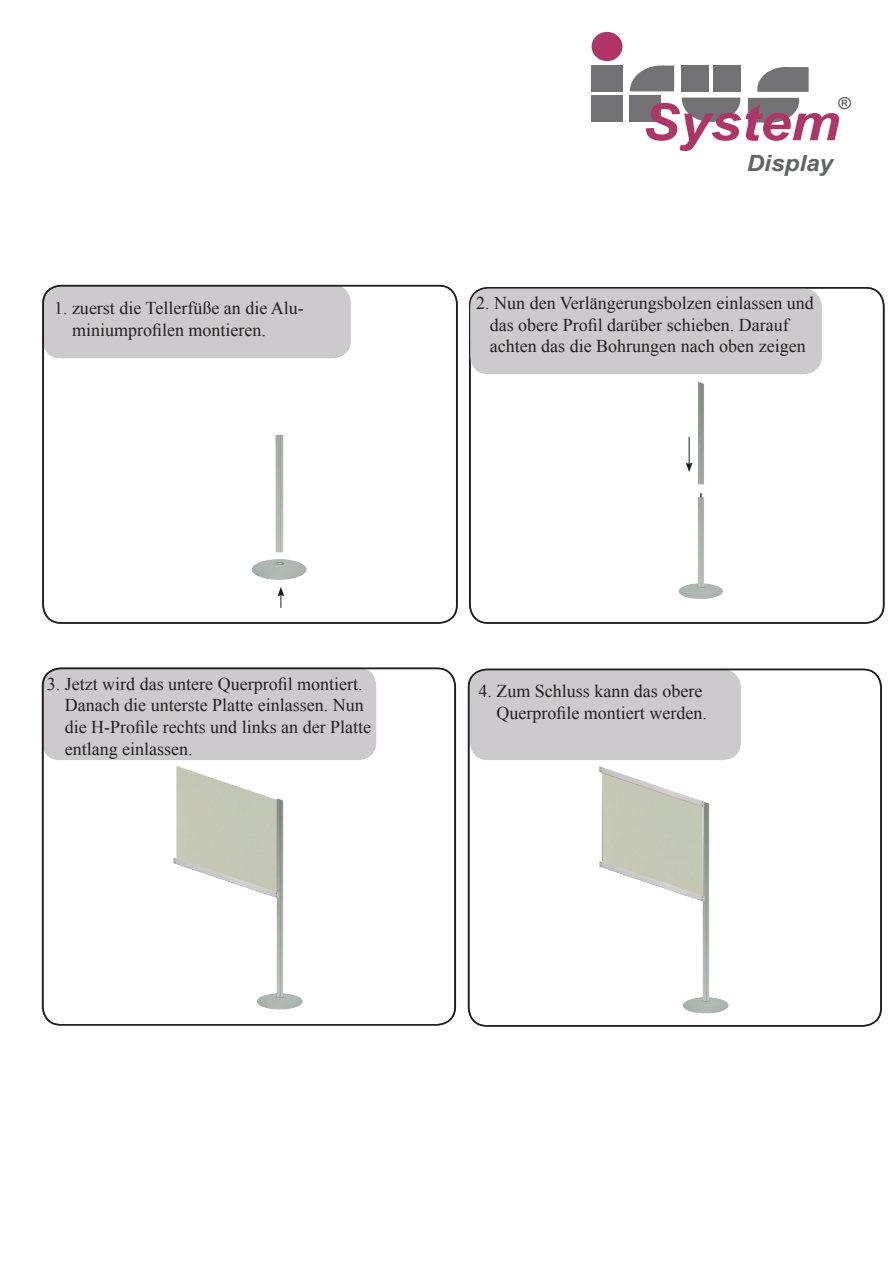
<style>
.page{position:relative;width:893px;height:1263px;background:#fff}
.page>*{position:absolute;margin:0;border:0;box-sizing:border-box;transform-origin:0 0}
.t1{font:italic 700 51.3px "Arial";color:#af3467;scale:1.09 1}
.t2{font:italic 700 22.35px "Arial";color:#626366;scale:1.09 1}
.t3{font:18px "Times New Roman";color:#231f20}
.t4{font:italic 700 16.5px "Arial";color:#626366;scale:1.05 1}
</style>
<div class="page">
<div style="left:592px;top:32px;width:30px;height:29px;background:#af3467;border-radius:50%"></div>
<div style="left:591px;top:65px;width:31px;height:26px;background:#727275"></div>
<div style="left:591px;top:95px;width:31px;height:27px;background:#727275"></div>
<svg style="left:630px;top:65px;width:44px;height:26px"></svg>
<div style="left:629px;top:95px;width:32px;height:27px;background:#727275"></div>
<div style="left:682px;top:65px;width:27px;height:27px;background:#727275"></div>
<div style="left:714px;top:65px;width:27px;height:27px;background:#727275"></div>
<svg style="left:682px;top:98px;width:58px;height:24px"></svg>
<svg style="left:748px;top:98px;width:51px;height:25px"></svg>
<svg style="left:757px;top:67px;width:52px;height:25px"></svg>
<div style="left:43px;top:285px;width:308px;height:73px;background:#cccacc;border-radius:18px"></div>
<div style="left:42px;top:285px;width:415px;height:339px;border:2px solid #231f20;border-radius:18px"></div>
<div style="left:469px;top:287px;width:415px;height:337px;border:2px solid #231f20;border-radius:18px"></div>
<div style="left:470px;top:289px;width:352px;height:85px;background:#cccacc;border-radius:18px"></div>
<img style="left:106px;top:284px;width:244px;height:296px">
<svg style="left:277px;top:587px;width:7px;height:21px"></svg>
<img style="left:561px;top:374px;width:197px;height:225px">
<svg style="left:686px;top:437px;width:7px;height:35px"></svg>
<div style="left:42px;top:668px;width:334px;height:92px;background:#cccacc;border-radius:18px"></div>
<div style="left:470px;top:670px;width:271px;height:90px;background:#cccacc;border-radius:18px"></div>
<div style="left:42px;top:668px;width:414px;height:357px;border:2px solid #231f20;border-radius:18px"></div>
<img style="left:135px;top:766px;width:203px;height:259px">
<div style="left:468px;top:669px;width:414px;height:357px;border:2px solid #231f20;border-radius:18px"></div>
<img style="left:561px;top:756px;width:203px;height:271px">
<p class="t3" style="left:54px;top:296px;width:251px">1. zuerst die Tellerfüße an die Alu-</p>
<p class="t3" style="left:72px;top:318px;width:196px">miniumprofilen montieren.</p>
<p class="t1" style="left:642px;top:89px;width:183px">System</p>
<p class="t4" style="left:837px;top:92px;width:14px">®</p>
<p class="t2" style="left:747px;top:149px;width:81px">Display</p>
<p class="t3" style="left:476px;top:291px;width:339px">2. Nun den Verlängerungsbolzen einlassen und</p>
<p class="t3" style="left:490px;top:313px;width:300px">das obere Profil darüber schieben. Darauf</p>
<p class="t3" style="left:490px;top:334px;width:317px">achten das die Bohrungen nach oben zeigen</p>
<p class="t3" style="left:47px;top:671px;width:317px">3. Jetzt wird das untere Querprofil montiert.</p>
<p class="t3" style="left:65px;top:693px;width:300px">Danach die unterste Platte einlassen. Nun</p>
<p class="t3" style="left:65px;top:715px;width:308px">die H-Profile rechts und links an der Platte</p>
<p class="t3" style="left:65px;top:736px;width:129px">entlang einlassen.</p>
<p class="t3" style="left:478px;top:679px;width:225px">4. Zum Schluss kann das obere</p>
<p class="t3" style="left:496px;top:701px;width:212px">Querprofile montiert werden.</p>
</div>
